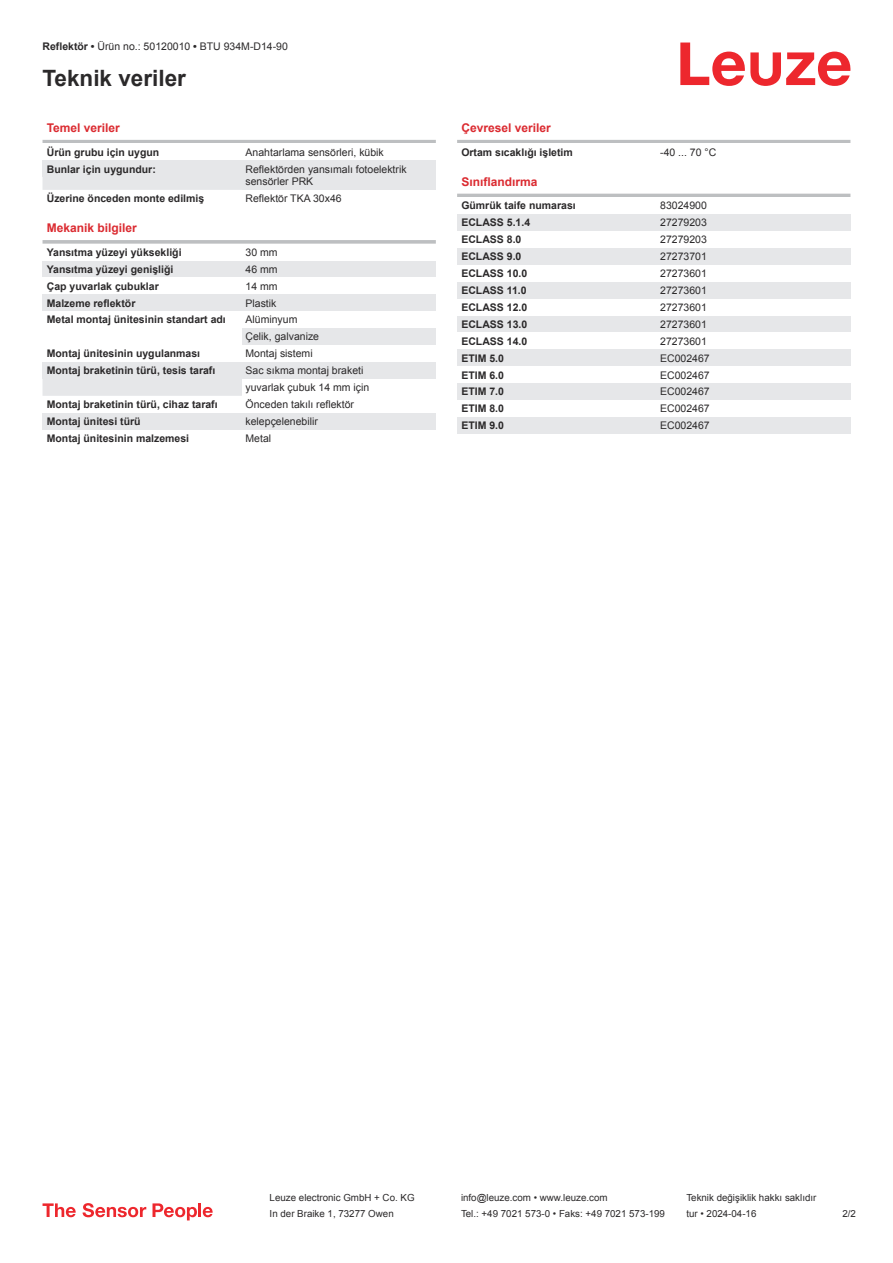
<style>
.page{position:relative;width:893px;height:1263px;background:#fff}
.page>*{position:absolute;margin:0;border:0;box-sizing:border-box;transform-origin:0 0}
.t1{font:700 22.5px "Arial";color:#2b292a}
.t2{font:700 12px "Arial";color:#db2a30}
.t3{font:700 10.5px "Arial";color:#2b292a}
.t4{font:10.5px/17px "Arial";color:#2b292a}
.t5{font:9.75px "Arial";color:#2b292a}
.s1{font-weight:700}
</style>
<div class="page">
<svg style="left:680px;top:43px;width:170px;height:43px"></svg>
<svg style="left:43px;top:177px;width:199px;height:219px"></svg>
<hr style="left:43px;top:140px;width:393px;height:3px;background:#bdbfc1">
<div style="left:43px;top:160px;width:199px;height:17px;background:#e6e7e9"></div>
<div style="left:242px;top:160px;width:194px;height:30px;background:#e6e7e9"></div>
<div style="left:43px;top:190px;width:199px;height:17px;background:#fff"></div>
<div style="left:43px;top:224px;width:393px;height:18px;background:#fff"></div>
<svg style="left:43px;top:240px;width:393px;height:4px;background:#c3c5c7"></svg>
<div style="left:43px;top:244px;width:199px;height:17px;background:#fff"></div>
<div style="left:43px;top:261px;width:199px;height:16px;background:#e6e7e9"></div>
<div style="left:242px;top:261px;width:194px;height:16px;background:#e6e7e9"></div>
<div style="left:43px;top:277px;width:199px;height:17px;background:#fff"></div>
<div style="left:43px;top:294px;width:199px;height:17px;background:#e6e7e9"></div>
<div style="left:242px;top:294px;width:194px;height:17px;background:#e6e7e9"></div>
<div style="left:43px;top:311px;width:199px;height:17px;background:#fff"></div>
<div style="left:242px;top:328px;width:194px;height:17px;background:#e6e7e9"></div>
<div style="left:43px;top:345px;width:199px;height:17px;background:#fff"></div>
<div style="left:43px;top:362px;width:199px;height:17px;background:#e6e7e9"></div>
<div style="left:242px;top:362px;width:194px;height:17px;background:#e6e7e9"></div>
<div style="left:43px;top:413px;width:199px;height:17px;background:#e6e7e9"></div>
<div style="left:242px;top:413px;width:194px;height:17px;background:#e6e7e9"></div>
<hr style="left:457px;top:140px;width:393px;height:3px;background:#bdbfc1">
<hr style="left:457px;top:194px;width:393px;height:3px;background:#bdbfc1">
<div style="left:457px;top:214px;width:200px;height:17px;background:#e6e7e9"></div>
<div style="left:657px;top:214px;width:193px;height:17px;background:#e6e7e9"></div>
<div style="left:457px;top:248px;width:200px;height:17px;background:#e6e7e9"></div>
<div style="left:657px;top:248px;width:193px;height:17px;background:#e6e7e9"></div>
<div style="left:457px;top:282px;width:200px;height:17px;background:#e6e7e9"></div>
<div style="left:657px;top:282px;width:193px;height:17px;background:#e6e7e9"></div>
<div style="left:457px;top:316px;width:200px;height:16px;background:#e6e7e9"></div>
<div style="left:657px;top:316px;width:193px;height:16px;background:#e6e7e9"></div>
<div style="left:457px;top:349px;width:200px;height:17px;background:#e6e7e9"></div>
<div style="left:657px;top:349px;width:193px;height:17px;background:#e6e7e9"></div>
<div style="left:457px;top:383px;width:200px;height:17px;background:#e6e7e9"></div>
<div style="left:657px;top:383px;width:193px;height:17px;background:#e6e7e9"></div>
<div style="left:457px;top:417px;width:200px;height:17px;background:#e6e7e9"></div>
<div style="left:657px;top:417px;width:193px;height:17px;background:#e6e7e9"></div>
<svg style="left:43px;top:1203px;width:33px;height:14px"></svg>
<svg style="left:83px;top:1203px;width:63px;height:14px"></svg>
<svg style="left:153px;top:1203px;width:44px;height:17px"></svg>
<hr style="left:198px;top:1203px;width:3px;height:14px;background:#ed272d">
<svg style="left:203px;top:1207px;width:10px;height:10px"></svg>
<p class="t4" style="left:43px;top:39px;width:247px"><span class="s1">Reflektör •</span> Ürün no.: 50120010 <span class="s1">•</span> BTU 934M-D14-90</p>
<h1 class="t1" style="left:43px;top:70px;width:145px">Teknik veriler</h1>
<p class="t2" style="left:47px;top:123px;width:75px">Temel veriler</p>
<p class="t3" style="left:47px;top:145px;width:114px">Ürün grubu için uygun</p>
<p class="t4" style="left:246px;top:143px;width:140px">Anahtarlama sensörleri, kübik</p>
<p class="t3" style="left:47px;top:161px;width:111px">Bunlar için uygundur:</p>
<p class="t4" style="left:246px;top:162px;width:163px;line-height:12.6px">Reflektörden yansımalı fotoelektrik sensörler PRK</p>
<p class="t3" style="left:47px;top:191px;width:159px">Üzerine önceden monte edilmiş</p>
<p class="t4" style="left:246px;top:190px;width:98px">Reflektör TKA 30x46</p>
<p class="t2" style="left:47px;top:224px;width:92px">Mekanik bilgiler</p>
<p class="t3" style="left:47px;top:245px;width:136px">Yansıtma yüzeyi yüksekliği</p>
<p class="t4" style="left:246px;top:245px;width:34px">30 mm</p>
<p class="t3" style="left:47px;top:262px;width:128px">Yansıtma yüzeyi genişliği</p>
<p class="t4" style="left:246px;top:262px;width:34px">46 mm</p>
<p class="t3" style="left:47px;top:279px;width:114px">Çap yuvarlak çubuklar</p>
<p class="t4" style="left:246px;top:278px;width:34px">14 mm</p>
<p class="t3" style="left:47px;top:299px;width:90px">Malzeme reflektör</p>
<p class="t4" style="left:246px;top:294px;width:32px">Plastik</p>
<p class="t3" style="left:47px;top:312px;width:181px">Metal montaj ünitesinin standart adı</p>
<p class="t4" style="left:246px;top:311px;width:75px">Alüminyum<br>Çelik, galvanize</p>
<p class="t3" style="left:47px;top:346px;width:155px">Montaj ünitesinin uygulanması</p>
<p class="t4" style="left:246px;top:345px;width:69px">Montaj sistemi</p>
<p class="t3" style="left:47px;top:363px;width:170px">Montaj braketinin türü, tesis tarafı</p>
<p class="t4" style="left:246px;top:362px;width:125px">Sac sıkma montaj braketi yuvarlak çubuk 14 mm için</p>
<p class="t3" style="left:47px;top:397px;width:172px">Montaj braketinin türü, cihaz tarafı</p>
<p class="t4" style="left:246px;top:396px;width:110px">Önceden takılı reflektör</p>
<p class="t3" style="left:47px;top:414px;width:95px">Montaj ünitesi türü</p>
<p class="t4" style="left:246px;top:413px;width:74px">kelepçelenebilir</p>
<p class="t3" style="left:47px;top:431px;width:144px">Montaj ünitesinin malzemesi</p>
<p class="t4" style="left:246px;top:430px;width:27px">Metal</p>
<p class="t2" style="left:461px;top:123px;width:91px">Çevresel veriler</p>
<p class="t3" style="left:461px;top:145px;width:113px">Ortam sıcaklığı işletim</p>
<p class="t4" style="left:660px;top:143px;width:58px">-40 ... 70 °C</p>
<p class="t2" style="left:461px;top:173px;width:78px">Sınıflandırma</p>
<p class="t3" style="left:461px;top:198px;width:116px">Gümrük taife numarası</p>
<p class="t4" style="left:660px;top:198px;width:48px">83024900</p>
<p class="t3" style="left:461px;top:219px;width:70px">ECLASS 5.1.4</p>
<p class="t4" style="left:660px;top:214px;width:48px">27279203</p>
<p class="t3" style="left:461px;top:236px;width:62px">ECLASS 8.0</p>
<p class="t4" style="left:660px;top:231px;width:48px">27279203</p>
<p class="t3" style="left:461px;top:252px;width:62px">ECLASS 9.0</p>
<p class="t4" style="left:660px;top:248px;width:48px">27273701</p>
<p class="t3" style="left:461px;top:269px;width:67px">ECLASS 10.0</p>
<p class="t4" style="left:660px;top:265px;width:48px">27273601</p>
<p class="t3" style="left:461px;top:286px;width:67px">ECLASS 11.0</p>
<p class="t4" style="left:660px;top:282px;width:48px">27273601</p>
<p class="t3" style="left:461px;top:303px;width:67px">ECLASS 12.0</p>
<p class="t4" style="left:660px;top:299px;width:48px">27273601</p>
<p class="t3" style="left:461px;top:320px;width:67px">ECLASS 13.0</p>
<p class="t4" style="left:660px;top:316px;width:48px">27273601</p>
<p class="t3" style="left:461px;top:337px;width:67px">ECLASS 14.0</p>
<p class="t4" style="left:660px;top:332px;width:48px">27273601</p>
<p class="t3" style="left:461px;top:354px;width:44px">ETIM 5.0</p>
<p class="t4" style="left:660px;top:349px;width:51px">EC002467</p>
<p class="t3" style="left:461px;top:371px;width:44px">ETIM 6.0</p>
<p class="t4" style="left:660px;top:366px;width:51px">EC002467</p>
<p class="t3" style="left:461px;top:388px;width:44px">ETIM 7.0</p>
<p class="t4" style="left:660px;top:383px;width:51px">EC002467</p>
<p class="t3" style="left:461px;top:405px;width:44px">ETIM 8.0</p>
<p class="t4" style="left:660px;top:400px;width:51px">EC002467</p>
<p class="t3" style="left:461px;top:422px;width:44px">ETIM 9.0</p>
<p class="t4" style="left:660px;top:417px;width:51px">EC002467</p>
<p class="t5" style="left:270px;top:1194px;width:146px">Leuze electronic GmbH + Co. KG</p>
<p class="t5" style="left:461px;top:1194px;width:148px">info@leuze.com • www.leuze.com</p>
<p class="t5" style="left:686px;top:1191px;width:132px">Teknik değişiklik hakkı saklıdır</p>
<p class="t5" style="left:270px;top:1207px;width:126px">In der Braike 1, 73277 Owen</p>
<p class="t5" style="left:461px;top:1207px;width:205px">Tel.: +49 7021 573-0 • Faks: +49 7021 573-199</p>
<p class="t5" style="left:686px;top:1210px;width:72px">tur • 2024-04-16</p>
<p class="t5" style="left:842px;top:1210px;width:15px">2 /2</p>
</div>
